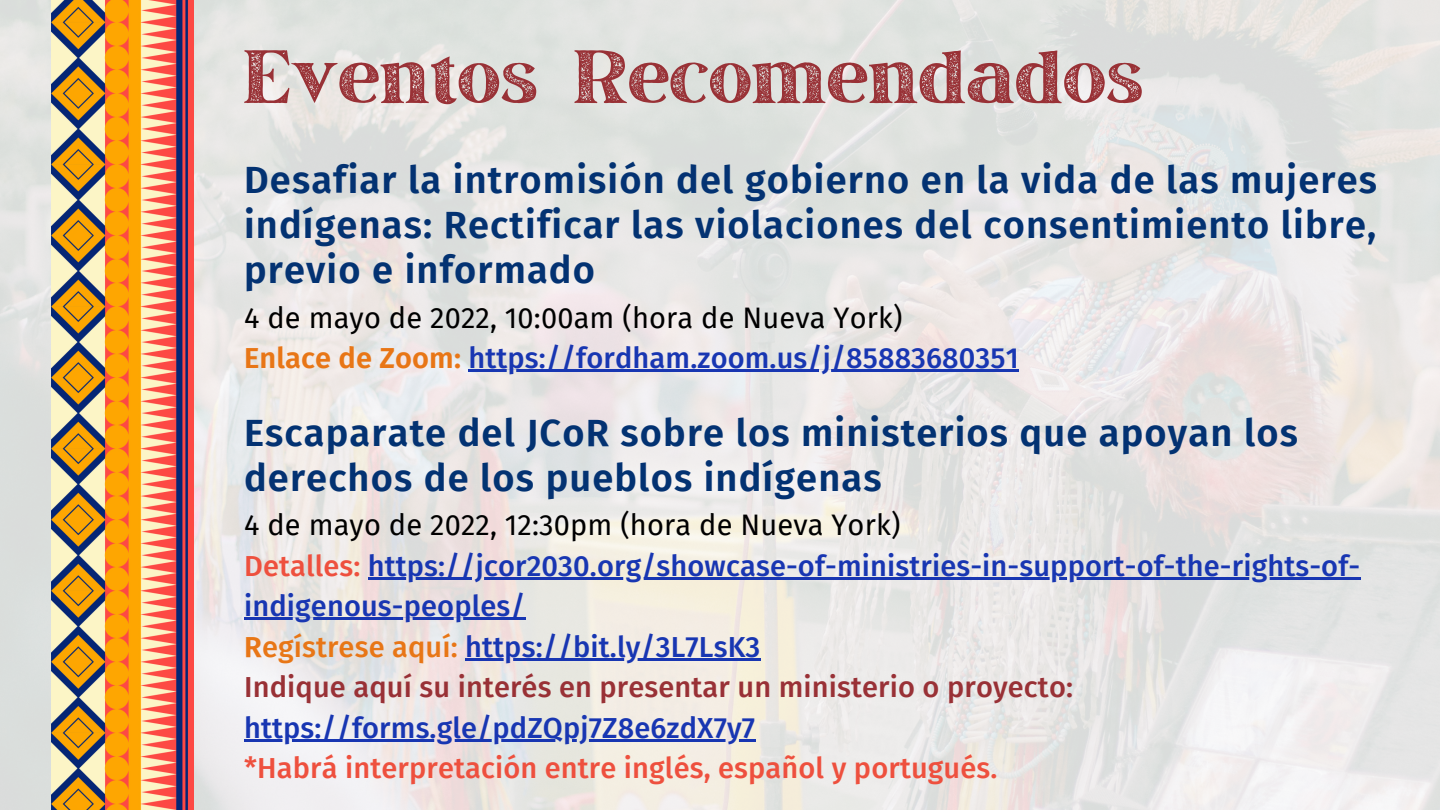
<style>
.page{position:relative;width:1440px;height:810px;background:#fff}
.page>*{position:absolute;margin:0;border:0;box-sizing:border-box;transform-origin:0 0}
.t1{font:90px "March Rough";color:#993136}
.t2{font:600 38px/45px "Fira Sans";letter-spacing:.03em;color:#033272;text-align:justify}
.t3{font:500 29px/40.5px "Fira Sans";letter-spacing:.005em;color:#1836b2}
.t4{font:500 29px/40.5px "Fira Sans";letter-spacing:.005em;color:#993136}
.t5{font:29px "Fira Sans";letter-spacing:.005em;color:#000}
.t6{font:500 29px "Fira Sans";letter-spacing:.005em;color:#ee503e}
.s1{font-weight:600;color:#e87616}
.s2{color:#ee503e}
.s3{color:#e87616}
.s4{color:#1836b2}
</style>
<div class="page">
<img style="left:0;top:0;width:1440px;height:810px">
<img style="left:52px;top:0;width:142px;height:810px">
<hr style="left:468px;top:370px;width:551px;height:2px;background:#1836b2">
<hr style="left:368px;top:577px;width:992px;height:2px;background:#1836b2">
<hr style="left:244px;top:618px;width:282px;height:2px;background:#1836b2">
<hr style="left:465px;top:658px;width:296px;height:2px;background:#1836b2">
<hr style="left:244px;top:739px;width:511px;height:2px;background:#1836b2">
<p class="t1" style="left:244px;top:36px;width:901px">Eventos Recomendados</p>
<p class="t2" style="left:244px;top:158px;width:1134px">Desafiar la intromisión del gobierno en la vida de las mujeres indígenas: Rectificar las violaciones del consentimiento libre, previo e informado</p>
<p class="t5" style="left:244px;top:300px;width:660px">4 de mayo de 2022, 10:00am (hora de Nueva York)</p>
<p class="t3" style="left:244px;top:338px;width:776px"><span class="s1">Enlace de Zoom:</span> https://fordham.zoom.us/j/85883680351</p>
<p class="t2" style="left:244px;top:410px;width:1055px">Escaparate del JCoR sobre los ministerios que apoyan los derechos de los pueblos indígenas</p>
<p class="t5" style="left:244px;top:508px;width:658px">4 de mayo de 2022, 12:30pm (hora de Nueva York)</p>
<p class="t3" style="left:244px;top:546px;width:1118px"><span class="s2">Detalles:</span> https://jcor2030.org/showcase-of-ministries-in-support-of-the-rights-of&shy;indigenous-peoples/</p>
<p class="t3" style="left:244px;top:627px;width:518px"><span class="s1">R</span><span class="s3">egístrese aquí:</span> https://bit.ly/3L7LsK3</p>
<p class="t4" style="left:244px;top:667px;width:830px">Indique aquí su interés en presentar un ministerio o proyecto: <span class="s4">https://forms.gle/pdZQpj7Z8e6zdX7y7</span></p>
<p class="t6" style="left:244px;top:751px;width:755px">*Habrá interpretación entre inglés, español y portugués.</p>
</div>
